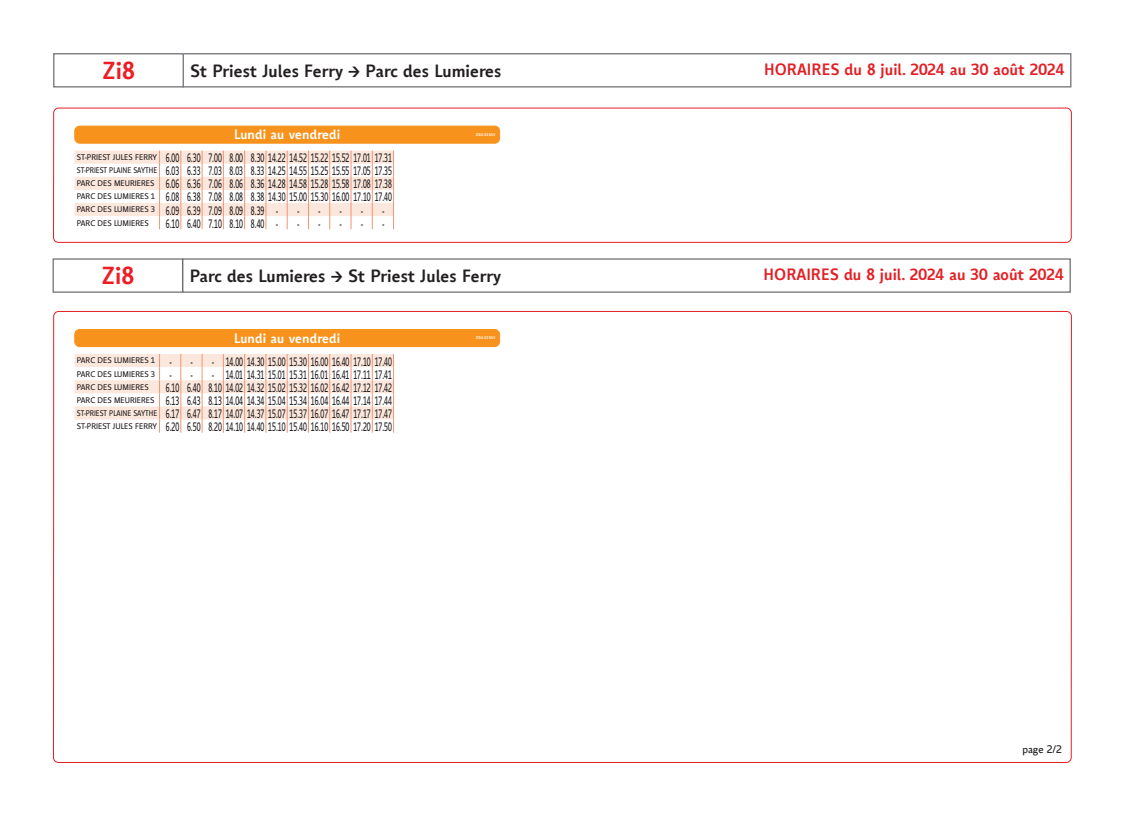
<style>
.page{position:relative;width:1124px;height:815px;background:#fff}
.page>*{position:absolute;margin:0;border:0;box-sizing:border-box;transform-origin:0 0}
.num_ligne{font:700 22.5px "Confluence";color:#ee1d23}
.titre_ligne_gauche_r{font:700 16.25px "Confluence";color:#231f20}
.dates_ligne_reduit{font:700 15px "Confluence";color:#e41f25}
.periode_coquelicot{font:700 12.5px "Confluence";letter-spacing:.01em;color:#fff}
.horaire{font:11.25px "TCL";color:#231f20;scale:.6 1}
.t1{font:10px "Confluence";color:#231f20}
.arret{font:7.5px "TCL";color:#231f20}
.arret-2{font:7.5px "TCL";color:#231f20;scale:.9 1}
.code{font:3.75px "TCL";color:#fff}
</style>
<div class="page">
<div style="left:182px;top:53px;width:889px;height:34px;background:#fff;border:1px solid #6c6d70"></div>
<div style="left:53px;top:53px;width:131px;height:34px;border:1px solid #6c6d70"></div>
<div style="left:53px;top:108px;width:1018px;height:135px;border:1px solid #e41f25;border-radius:5px"></div>
<svg style="left:53px;top:484px;width:2px;height:24px"></svg>
<div style="left:182px;top:258px;width:888px;height:35px;background:#fff;border:1px solid #6c6d70"></div>
<div style="left:53px;top:258px;width:130px;height:35px;border:1px solid #6c6d70"></div>
<svg style="left:74px;top:151px;width:320px;height:78px"></svg>
<div style="left:75px;top:126px;width:424px;height:17px;background:#f7931d;border-radius:5px"></div>
<div style="left:74px;top:126px;width:426px;height:18px;border:1px solid #f7931d;border-radius:5px"></div>
<svg style="left:74px;top:354px;width:320px;height:79px"></svg>
<div style="left:75px;top:329px;width:424px;height:18px;background:#f7931d;border-radius:5px"></div>
<div style="left:74px;top:329px;width:426px;height:18px;border:1px solid #f7931d;border-radius:5px"></div>
<h1 class="num_ligne" style="left:102px;top:56px;width:35px">Zi8</h1>
<h2 class="titre_ligne_gauche_r" style="left:190px;top:60px;width:312px">St Priest Jules Ferry → Parc des Lumieres</h2>
<h3 class="dates_ligne_reduit" style="left:764px;top:60px;width:301px">HORAIRES du 8 juil. 2024 au 30 août 2024</h3>
<p class="periode_coquelicot" style="left:234px;top:127px;width:108px">Lundi au vendredi</p>
<p class="code" style="left:475px;top:132px;width:21px">ZI8A-019AV</p>
<p class="arret" style="left:77px;top:152px;width:82px">ST-PRIEST JULES FERRY</p>
<p class="horaire" style="left:166px;top:151px;width:24px">6.00</p>
<p class="horaire" style="left:187px;top:151px;width:24px">6.30</p>
<p class="horaire" style="left:208px;top:151px;width:24px">7.00</p>
<p class="horaire" style="left:230px;top:151px;width:24px">8.00</p>
<p class="horaire" style="left:251px;top:151px;width:237px">8.30 14.22 14.52 15.22 15.52 17.01 17.31</p>
<p class="arret-2" style="left:77px;top:165px;width:91px">ST-PRIEST PLAINE SAYTHE</p>
<p class="horaire" style="left:166px;top:164px;width:24px">6.03</p>
<p class="horaire" style="left:187px;top:164px;width:24px">6.33</p>
<p class="horaire" style="left:208px;top:164px;width:24px">7.03</p>
<p class="horaire" style="left:230px;top:164px;width:24px">8.03</p>
<p class="horaire" style="left:251px;top:164px;width:237px">8.33 14.25 14.55 15.25 15.55 17.05 17.35</p>
<p class="arret" style="left:77px;top:179px;width:79px">PARC DES MEURIERES</p>
<p class="horaire" style="left:166px;top:177px;width:24px">6.06</p>
<p class="horaire" style="left:187px;top:177px;width:24px">6.36</p>
<p class="horaire" style="left:208px;top:177px;width:24px">7.06</p>
<p class="horaire" style="left:230px;top:177px;width:24px">8.06</p>
<p class="horaire" style="left:251px;top:177px;width:237px">8.36 14.28 14.58 15.28 15.58 17.08 17.38</p>
<p class="arret" style="left:77px;top:192px;width:80px">PARC DES LUMIERES 1</p>
<p class="horaire" style="left:166px;top:190px;width:24px">6.08</p>
<p class="horaire" style="left:187px;top:190px;width:24px">6.38</p>
<p class="horaire" style="left:208px;top:190px;width:24px">7.08</p>
<p class="horaire" style="left:230px;top:190px;width:24px">8.08</p>
<p class="horaire" style="left:251px;top:190px;width:237px">8.38 14.30 15.00 15.30 16.00 17.10 17.40</p>
<p class="arret" style="left:77px;top:205px;width:80px">PARC DES LUMIERES 3</p>
<p class="horaire" style="left:166px;top:203px;width:24px">6.09</p>
<p class="horaire" style="left:187px;top:203px;width:24px">6.39</p>
<p class="horaire" style="left:208px;top:203px;width:24px">7.09</p>
<p class="horaire" style="left:230px;top:203px;width:24px">8.09</p>
<p class="horaire" style="left:251px;top:203px;width:24px">8.39</p>
<p class="horaire" style="left:276px;top:203px;width:5px">-</p>
<p class="horaire" style="left:297px;top:203px;width:5px">-</p>
<p class="horaire" style="left:318px;top:203px;width:5px">-</p>
<p class="horaire" style="left:340px;top:203px;width:5px">-</p>
<p class="horaire" style="left:361px;top:203px;width:5px">-</p>
<p class="horaire" style="left:382px;top:203px;width:5px">-</p>
<p class="arret" style="left:77px;top:218px;width:73px">PARC DES LUMIERES</p>
<p class="horaire" style="left:166px;top:216px;width:24px">6.10</p>
<p class="horaire" style="left:187px;top:216px;width:24px">6.40</p>
<p class="horaire" style="left:208px;top:216px;width:24px">7.10</p>
<p class="horaire" style="left:230px;top:216px;width:24px">8.10</p>
<p class="horaire" style="left:251px;top:216px;width:24px">8.40</p>
<p class="horaire" style="left:276px;top:216px;width:5px">-</p>
<p class="horaire" style="left:297px;top:216px;width:5px">-</p>
<p class="horaire" style="left:318px;top:216px;width:5px">-</p>
<p class="horaire" style="left:340px;top:216px;width:5px">-</p>
<p class="horaire" style="left:361px;top:216px;width:5px">-</p>
<p class="horaire" style="left:382px;top:216px;width:5px">-</p>
<p class="num_ligne" style="left:101px;top:261px;width:35px">Zi8</p>
<p class="titre_ligne_gauche_r" style="left:190px;top:265px;width:313px">Parc des Lumieres → St Priest Jules Ferry</p>
<p class="dates_ligne_reduit" style="left:763px;top:265px;width:301px">HORAIRES du 8 juil. 2024 au 30 août 2024</p>
<p class="periode_coquelicot" style="left:234px;top:330px;width:108px">Lundi au vendredi</p>
<p class="code" style="left:475px;top:335px;width:21px">ZI8A-019AV</p>
<p class="arret" style="left:77px;top:356px;width:80px">PARC DES LUMIERES 1</p>
<p class="horaire" style="left:170px;top:354px;width:5px">-</p>
<p class="horaire" style="left:191px;top:354px;width:5px">-</p>
<p class="horaire" style="left:212px;top:354px;width:5px">-</p>
<p class="horaire" style="left:226px;top:354px;width:279px">14.00 14.30 15.00 15.30 16.00 16.40 17.10 17.40</p>
<p class="arret" style="left:77px;top:369px;width:80px">PARC DES LUMIERES 3</p>
<p class="horaire" style="left:170px;top:367px;width:5px">-</p>
<p class="horaire" style="left:191px;top:367px;width:5px">-</p>
<p class="horaire" style="left:212px;top:367px;width:5px">-</p>
<p class="horaire" style="left:226px;top:367px;width:279px">14.01 14.31 15.01 15.31 16.01 16.41 17.11 17.41</p>
<p class="arret" style="left:77px;top:382px;width:73px">PARC DES LUMIERES</p>
<p class="horaire" style="left:166px;top:380px;width:24px">6.10</p>
<p class="horaire" style="left:187px;top:380px;width:24px">6.40</p>
<p class="horaire" style="left:208px;top:380px;width:307px">8.10 14.02 14.32 15.02 15.32 16.02 16.42 17.12 17.42</p>
<p class="arret" style="left:77px;top:395px;width:79px">PARC DES MEURIERES</p>
<p class="horaire" style="left:166px;top:393px;width:24px">6.13</p>
<p class="horaire" style="left:187px;top:393px;width:24px">6.43</p>
<p class="horaire" style="left:208px;top:393px;width:307px">8.13 14.04 14.34 15.04 15.34 16.04 16.44 17.14 17.44</p>
<p class="arret-2" style="left:77px;top:408px;width:91px">ST-PRIEST PLAINE SAYTHE</p>
<p class="horaire" style="left:166px;top:406px;width:24px">6.17</p>
<p class="horaire" style="left:187px;top:406px;width:24px">6.47</p>
<p class="horaire" style="left:208px;top:406px;width:307px">8.17 14.07 14.37 15.07 15.37 16.07 16.47 17.17 17.47</p>
<p class="arret" style="left:77px;top:421px;width:82px">ST-PRIEST JULES FERRY</p>
<p class="horaire" style="left:166px;top:420px;width:24px">6.20</p>
<p class="horaire" style="left:187px;top:420px;width:24px">6.50</p>
<p class="horaire" style="left:208px;top:420px;width:307px">8.20 14.10 14.40 15.10 15.40 16.10 16.50 17.20 17.50</p>
<p class="t1" style="left:1022px;top:743px;width:41px">page 2/2</p>
</div>
